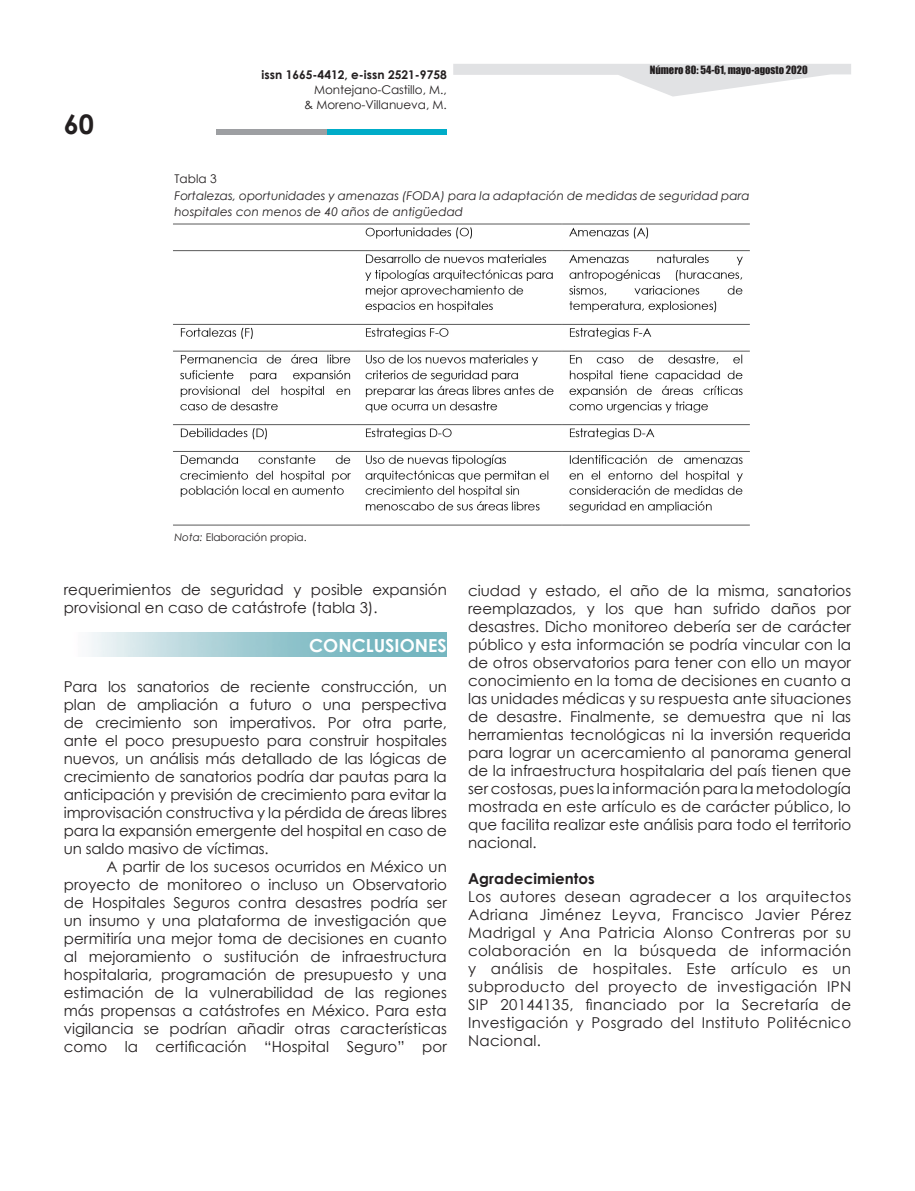
<style>
.page{position:relative;width:915px;height:1191px;background:#fff}
.page>*{position:absolute;margin:0;border:0;box-sizing:border-box;transform-origin:0 0}
.t1{font:700 27px "Century Gothic";color:#231f20}
.SUB-BLANCOS{font:700 18px "Century Gothic";color:#fff}
.TEXTOS{font:15px/18px "Century Gothic";color:#231f20;text-align:justify}
.PRIMER_PARRAFO{font:15px/18px "Century Gothic";letter-spacing:.005em;color:#231f20;text-align:justify}
.SUBT_NEGROS{font:700 15px "Century Gothic";letter-spacing:.005em;color:#231f20}
.TABLAS{font:italic 12px/16.5px "Century Gothic";letter-spacing:.005em;color:#231f20}
.TABLAS-2{font:12px/15px "Century Gothic";letter-spacing:-.005em;color:#231f20;text-align:right}
.t2{font:700 12px "Century Gothic";color:#231f20}
.t3{font:10.5px "Impact";color:#231f20}
.NOTA_DE_TABLA{font:10.5px "Century Gothic";color:#231f20}
.s1{font-style:italic}
</style>
<div class="page">
<svg style="left:453px;top:64px;width:397px;height:33px"></svg>
<div style="left:216px;top:129px;width:214px;height:6px;background:#9d9fa2"></div>
<div style="left:327px;top:129px;width:119px;height:6px;background:#00acc8"></div>
<img style="left:173px;top:223px;width:576px;height:303px">
<h1 class="t1" style="left:64px;top:107px;width:32px">60</h1>
<p class="t2" style="left:261px;top:67px;width:187px">issn 1665-4412, e-issn 2521-9758</p>
<p class="TABLAS-2" style="left:304px;top:82px;width:144px">Montejano-Castillo, M., &amp; Moreno-Villanueva, M.</p>
<p class="t3" style="left:649px;top:61px;width:159px">Número 80: 54-61, mayo-agosto 2020</p>
<p class="TABLAS-2" style="left:174px;top:171px;width:44px">Tabla 3</p>
<p class="TABLAS" style="left:174px;top:187px;width:576px">Fortalezas, oportunidades y amenazas (FODA) para la adaptación de medidas de seguridad para hospitales con menos de 40 años de antigüedad</p>
<p class="NOTA_DE_TABLA" style="left:174px;top:530px;width:134px"><span class="s1">Nota:</span> Elaboración propia.</p>
<p class="TEXTOS" style="left:64px;top:580px;width:384px">requerimientos de seguridad y posible expansión provisional en caso de catástrofe (tabla 3).</p>
<p class="SUB-BLANCOS" style="left:309px;top:634px;width:139px">CONCLUSIONES</p>
<p class="PRIMER_PARRAFO" style="left:64px;top:677px;width:384px">Para los sanatorios de reciente construcción, un plan de ampliación a futuro o una perspectiva de crecimiento son imperativos. Por otra parte, ante el poco presupuesto para construir hospitales nuevos, un análisis más detallado de las lógicas de crecimiento de sanatorios podría dar pautas para la anticipación y previsión de crecimiento para evitar la improvisación constructiva y la pérdida de áreas libres para la expansión emergente del hospital en caso de un saldo masivo de víctimas.</p>
<p class="TEXTOS" style="left:64px;top:857px;width:384px;text-indent:43px">A partir de los sucesos ocurridos en México un proyecto de monitoreo o incluso un Observatorio de Hospitales Seguros contra desastres podría ser un insumo y una plataforma de investigación que permitiría una mejor toma de decisiones en cuanto al mejoramiento o sustitución de infraestructura hospitalaria, programación de presupuesto y una estimación de la vulnerabilidad de las regiones más propensas a catástrofes en México. Para esta vigilancia se podrían añadir otras características como la certificación “Hospital Seguro” por</p>
<p class="TEXTOS" style="left:468px;top:581px;width:384px">ciudad y estado, el año de la misma, sanatorios reemplazados, y los que han sufrido daños por desastres. Dicho monitoreo debería ser de carácter público y esta información se podría vincular con la de otros observatorios para tener con ello un mayor conocimiento en la toma de decisiones en cuanto a las unidades médicas y su respuesta ante situaciones de desastre. Finalmente, se demuestra que ni las herramientas tecnológicas ni la inversión requerida para lograr un acercamiento al panorama general de la infraestructura hospitalaria del país tienen que ser costosas, pues la información para la metodología mostrada en este artículo es de carácter público, lo que facilita realizar este análisis para todo el territorio nacional.</p>
<p class="SUBT_NEGROS" style="left:468px;top:869px;width:128px">Agradecimientos</p>
<p class="PRIMER_PARRAFO" style="left:468px;top:887px;width:384px">Los autores desean agradecer a los arquitectos Adriana Jiménez Leyva, Francisco Javier Pérez Madrigal y Ana Patricia Alonso Contreras por su colaboración en la búsqueda de información y análisis de hospitales. Este artículo es un subproducto del proyecto de investigación IPN SIP 20144135, financiado por la Secretaría de Investigación y Posgrado del Instituto Politécnico Nacional.</p>
</div>
